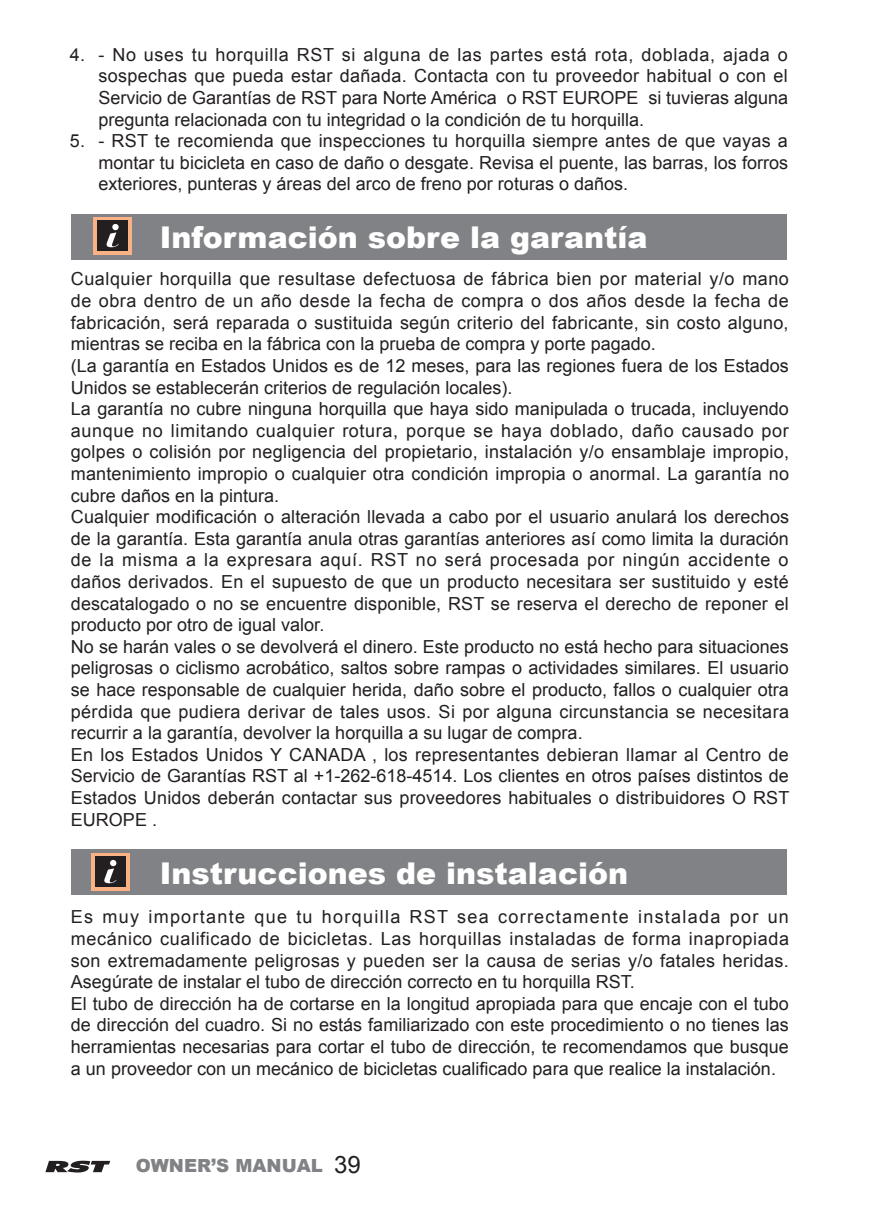
<style>
.page{position:relative;width:874px;height:1225px;background:#fff}
.page>*{position:absolute;margin:0;border:0;box-sizing:border-box;transform-origin:0 0}
.t1{font:900 30px "Arial";color:#fff}
.t2{font:900 18.2px "Arial";color:#808285}
.t3{font:18px/21.6px "Arial";color:#231f20;text-align:justify}
.s1{font-weight:400;font-size:24px;color:#231f20}
</style>
<div class="page">
<svg style="left:45px;top:1160px;width:65px;height:12px"></svg>
<div style="left:71px;top:214px;width:715px;height:45px;background:#808285"></div>
<div style="left:71px;top:849px;width:715px;height:46px;background:#808285"></div>
<div style="left:94px;top:217px;width:38px;height:37px;background:linear-gradient(to right,#f8b283,#f8b283)"></div>
<div style="left:97px;top:221px;width:31px;height:30px;background:#231f20"></div>
<svg style="left:106px;top:224px;width:13px;height:23px"></svg>
<div style="left:91px;top:853px;width:38px;height:37px;background:linear-gradient(to right,#f8b283,#f8b283)"></div>
<div style="left:95px;top:856px;width:31px;height:30px;background:#231f20"></div>
<svg style="left:104px;top:860px;width:12px;height:23px"></svg>
<p class="t3" style="left:98px;top:44px;width:691px;text-indent:-28px">4. - No uses tu horquilla RST si alguna de las partes está rota, doblada, ajada o sospechas que pueda estar dañada. Contacta con tu proveedor habitual o con el Servicio de Garantías de RST para Norte América o RST EUROPE si tuvieras alguna pregunta relacionada con tu integridad o la condición de tu horquilla.</p>
<p class="t3" style="left:98px;top:130px;width:691px;text-indent:-28px">5. - RST te recomienda que inspecciones tu horquilla siempre antes de que vayas a montar tu bicicleta en caso de daño o desgate. Revisa el puente, las barras, los forros exteriores, punteras y áreas del arco de freno por roturas o daños.</p>
<p class="t1" style="left:160px;top:215px;width:489px">Información sobre la garantía</p>
<p class="t3" style="left:71px;top:268px;width:719px">Cualquier horquilla que resultase defectuosa de fábrica bien por material y/o mano de obra dentro de un año desde la fecha de compra o dos años desde la fecha de fabricación, será reparada o sustituida según criterio del fabricante, sin costo alguno, mientras se reciba en la fábrica con la prueba de compra y porte pagado.</p>
<p class="t3" style="left:71px;top:355px;width:719px">(La garantía en Estados Unidos es de 12 meses, para las regiones fuera de los Estados<br>Unidos se establecerán criterios de regulación locales).</p>
<p class="t3" style="left:71px;top:398px;width:719px">La garantía no cubre ninguna horquilla que haya sido manipulada o trucada, incluyendo aunque no limitando cualquier rotura, porque se haya doblado, daño causado por golpes o colisión por negligencia del propietario, instalación y/o ensamblaje impropio, mantenimiento impropio o cualquier otra condición impropia o anormal. La garantía no cubre daños en la pintura.</p>
<p class="t3" style="left:71px;top:506px;width:719px">Cualquier modificación o alteración llevada a cabo por el usuario anulará los derechos de la garantía. Esta garantía anula otras garantías anteriores así como limita la duración de la misma a la expresara aquí. RST no será procesada por ningún accidente o daños derivados. En el supuesto de que un producto necesitara ser sustituido y esté descatalogado o no se encuentre disponible, RST se reserva el derecho de reponer el producto por otro de igual valor.</p>
<p class="t3" style="left:71px;top:636px;width:719px">No se harán vales o se devolverá el dinero. Este producto no está hecho para situaciones peligrosas o ciclismo acrobático, saltos sobre rampas o actividades similares. El usuario se hace responsable de cualquier herida, daño sobre el producto, fallos o cualquier otra pérdida que pudiera derivar de tales usos. Si por alguna circunstancia se necesitara recurrir a la garantía, devolver la horquilla a su lugar de compra.</p>
<p class="t3" style="left:71px;top:744px;width:719px">En los Estados Unidos Y CANADA , los representantes debieran llamar al Centro de Servicio de Garantías RST al +1-262-618-4514. Los clientes en otros países distintos de Estados Unidos deberán contactar sus proveedores habituales o distribuidores O RST EUROPE .</p>
<p class="t1" style="left:160px;top:851px;width:469px">Instrucciones de instalación</p>
<p class="t3" style="left:71px;top:906px;width:719px">Es muy importante que tu horquilla RST sea correctamente instalada por un mecánico cualificado de bicicletas. Las horquillas instaladas de forma inapropiada son extremadamente peligrosas y pueden ser la causa de serias y/o fatales heridas.<br>Asegúrate de instalar el tubo de dirección correcto en tu horquilla RST.</p>
<p class="t3" style="left:71px;top:993px;width:719px">El tubo de dirección ha de cortarse en la longitud apropiada para que encaje con el tubo de dirección del cuadro. Si no estás familiarizado con este procedimiento o no tienes las herramientas necesarias para cortar el tubo de dirección, te recomendamos que busque a un proveedor con un mecánico de bicicletas cualificado para que realice la instalación.</p>
<p class="t2" style="left:136px;top:1152px;width:226px">OWNER’S MANUAL <span class="s1">39</span></p>
</div>
